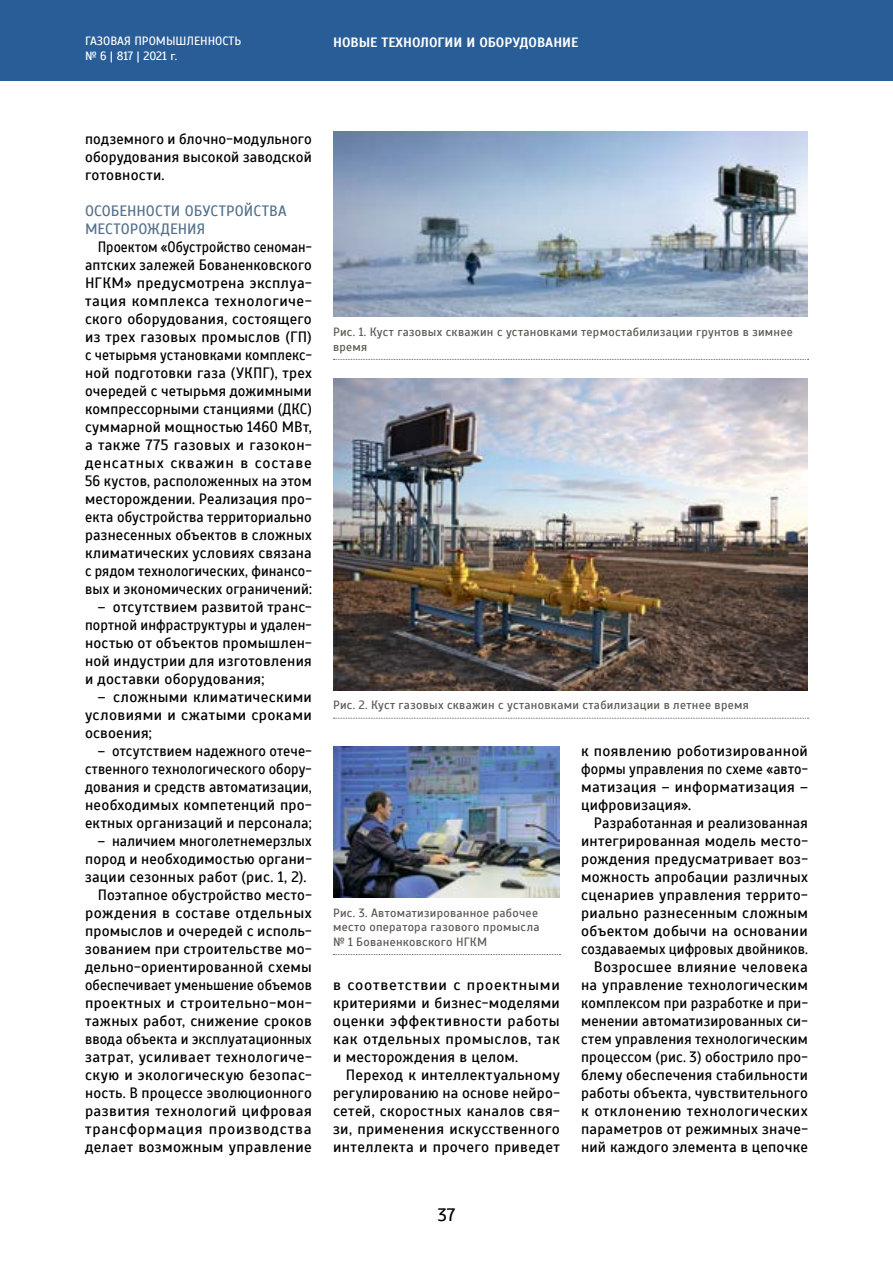
<style>
.page{position:relative;width:893px;height:1263px;background:#fff}
.page>*{position:absolute;margin:0;border:0;box-sizing:border-box;transform-origin:0 0}
.t1{font:18px "Scada";color:#000}
.t2{font:15px/18px "Scada";letter-spacing:.015em;color:#000;text-align:justify}
.t3{font:15px/18px "Scada";letter-spacing:.015em;color:#000;text-align:justify;scale:.91 1}
.t4{font:15px/18px "Scada";letter-spacing:.015em;color:#000;text-align:justify;scale:.95 1}
.t5{font:15px/18px "Scada";letter-spacing:.005em;color:#54728b}
.t6{font:15px "Scada";letter-spacing:.015em;color:#000;scale:.93 1}
.t7{font:15px "Scada";letter-spacing:.015em;color:#000;scale:.94 1}
.t8{font:15px "Scada";letter-spacing:.045em;color:#000}
.t9{font:700 13.5px "Scada";color:#fff}
.t10{font:12px/14.4px "Scada";letter-spacing:.025em;color:#5b5753}
.t11{font:12px/14.4px "Scada";color:#fff}
</style>
<div class="page">
<div style="left:0;top:0;width:893px;height:81px;background:#295d97"></div>
<img style="left:333px;top:132px;width:475px;height:184px">
<img style="left:333px;top:378px;width:475px;height:312px">
<svg style="left:333px;top:359px;width:475px;height:1px"></svg>
<svg style="left:333px;top:718px;width:475px;height:1px"></svg>
<img style="left:333px;top:746px;width:227px;height:151px">
<svg style="left:333px;top:954px;width:227px;height:1px"></svg>
<p class="t11" style="left:85px;top:34px;width:158px">ГАЗОВАЯ ПРОМЫШЛЕННОСТЬ № 6 | 817 | 2021 г.</p>
<p class="t9" style="left:333px;top:34px;width:247px">НОВЫЕ ТЕХНОЛОГИИ И ОБОРУДОВАНИЕ</p>
<p class="t2" style="left:85px;top:130px;width:228px">подземного и блочно-модульного оборудования высокой заводской готовности.</p>
<p class="t5" style="left:85px;top:202px;width:203px">ОСОБЕННОСТИ ОБУСТРОЙСТВА<br>МЕСТОРОЖДЕНИЯ</p>
<p class="t3" style="left:85px;top:238px;width:251px;text-indent:13px">Проектом «Обустройство сеноман&shy;аптских залежей Бованенковского НГКМ» предусмотрена эксплуа&shy;тация комплекса технологиче&shy;ского оборудования, состоящего из трех газовых промыслов (ГП) с четырьмя установками комплекс&shy;ной подготовки газа (УКПГ), трех очередей с четырьмя дожимными компрессорными станциями (ДКС) суммарной мощностью 1460 МВт, а также 775 газовых и газокон&shy;денсатных скважин в составе 56 кустов, расположенных на этом месторождении. Реализация про&shy;екта обустройства территориально разнесенных объектов в сложных климатических условиях связана с рядом технологических, финансо&shy;вых и экономических ограничений:</p>
<p class="t2" style="left:85px;top:598px;width:228px;text-indent:13px">– отсутствием развитой транс&shy;портной инфраструктуры и удален&shy;ностью от объектов промышлен&shy;ной индустрии для изготовления и доставки оборудования;</p>
<p class="t2" style="left:85px;top:688px;width:228px;text-indent:13px">– сложными климатическими условиями и сжатыми сроками освоения;</p>
<p class="t4" style="left:85px;top:742px;width:240px;text-indent:13px">– отсутствием надежного отече&shy;ственного технологического обору&shy;дования и средств автоматизации, необходимых компетенций про&shy;ектных организаций и персонала;</p>
<p class="t4" style="left:98px;top:832px;width:227px">– наличием многолетнемерзлых</p>
<p class="t2" style="left:85px;top:850px;width:228px">пород и необходимостью органи-</p>
<p class="t2" style="left:85px;top:868px;width:223px">зации сезонных работ (рис. 1, 2).</p>
<p class="t2" style="left:98px;top:886px;width:216px">Поэтапное обустройство место-</p>
<p class="t2" style="left:85px;top:904px;width:228px">рождения в составе отдельных</p>
<p class="t2" style="left:85px;top:922px;width:228px">промыслов и очередей с исполь-</p>
<p class="t2" style="left:85px;top:940px;width:228px">зованием при строительстве мо-</p>
<p class="t2" style="left:85px;top:958px;width:228px">дельно-ориентированной схемы</p>
<p class="t6" style="left:85px;top:976px;width:245px">обеспечивает уменьшение объемов</p>
<p class="t2" style="left:85px;top:994px;width:228px">проектных и строительно-мон-</p>
<p class="t2" style="left:85px;top:1012px;width:228px">тажных работ, снижение сроков</p>
<p class="t7" style="left:85px;top:1030px;width:243px">ввода объекта и эксплуатационных</p>
<p class="t2" style="left:85px;top:1048px;width:228px">затрат, усиливает технологиче-</p>
<p class="t2" style="left:85px;top:1066px;width:228px">скую и экологическую безопас-</p>
<p class="t2" style="left:85px;top:1084px;width:228px">ность. В процессе эволюционного</p>
<p class="t2" style="left:85px;top:1102px;width:228px">развития технологий цифровая</p>
<p class="t8" style="left:85px;top:1120px;width:228px">трансформация производства</p>
<p class="t2" style="left:85px;top:1138px;width:228px">делает возможным управление</p>
<p class="t10" style="left:333px;top:325px;width:461px">Рис. 1. Куст газовых скважин с установками термостабилизации грунтов в зимнее время</p>
<p class="t10" style="left:333px;top:698px;width:417px">Рис. 2. Куст газовых скважин с установками стабилизации в летнее время</p>
<p class="t10" style="left:333px;top:906px;width:208px">Рис. 3. Автоматизированное рабочее место оператора газового промысла № 1 Бованенковского НГКМ</p>
<p class="t2" style="left:333px;top:976px;width:228px">в соответствии с проектными критериями и бизнес-моделями оценки эффективности работы как отдельных промыслов, так и месторождения в целом.</p>
<p class="t2" style="left:333px;top:1066px;width:228px;text-indent:13px">Переход к интеллектуальному регулированию на основе нейро&shy;сетей, скоростных каналов свя&shy;зи, применения искусственного интеллекта и прочего приведет</p>
<p class="t1" style="left:438px;top:1204px;width:19px">37</p>
<p class="t2" style="left:581px;top:742px;width:228px">к появлению роботизированной формы управления по схеме «авто&shy;матизация – информатизация – цифровизация».</p>
<p class="t2" style="left:581px;top:814px;width:228px;text-align:right">Разработанная и реализованная интегрированная модель место&shy;рождения предусматривает воз&shy;можность апробации различных сценариев управления террито&shy;риально разнесенным сложным объектом добычи на основании создаваемых цифровых двойников.<br>Возросшее влияние человека на управление технологическим комплексом при разработке и при&shy;менении автоматизированных си&shy;стем управления технологическим процессом (рис. 3) обострило про&shy;блему обеспечения стабильности работы объекта, чувствительного к отклонению технологических параметров от режимных значе&shy;ний каждого элемента в цепочке</p>
</div>
